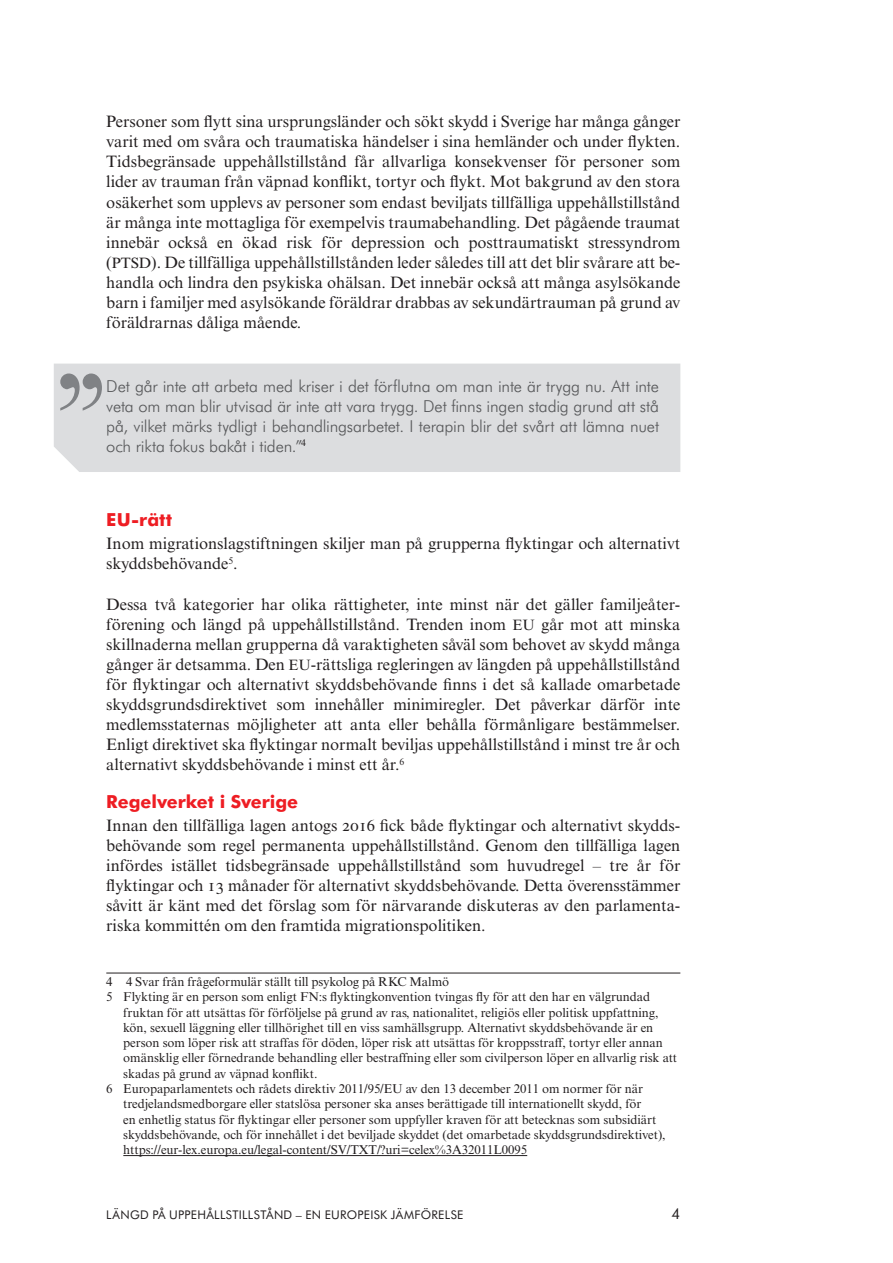
<style>
.page{position:relative;width:893px;height:1263px;background:#fff}
.page>*{position:absolute;margin:0;border:0;box-sizing:border-box;transform-origin:0 0}
.Mellis{font:700 18px "Futura BT";color:#ee1d23}
.Brödtext_utan_indrag{font:16.5px/20.1px "Times NRMT";letter-spacing:-.005em;color:#231f20;text-align:justify}
.CITAT{font:300 16.5px/19.8px "Futura BT";letter-spacing:-.01em;color:#57585a;text-align:justify}
.t1{font:15px "Futura BT";color:#231f20}
.Fotnotstext{font:12.75px/15.3px "Times NRMT";letter-spacing:-.005em;color:#231f20}
.Noter_-_linje{font:12.75px "Times NRMT";letter-spacing:-.005em;color:#231f20}
.t2{font:12px "Futura BT";letter-spacing:.025em;color:#231f20}
.s1{font-size:15px}
.s2{font-family:"Times Roman SC"}
</style>
<div class="page">
<div style="left:54px;top:364px;width:626px;height:108px;background:#dcdddf"></div>
<svg style="left:60px;top:373px;width:42px;height:38px;background:#b5b7b9"></svg>
<hr style="left:106px;top:973px;width:574px;height:1px;background:#231f20">
<hr style="left:123px;top:1155px;width:404px;height:1px;background:#231f20">
<p class="Brödtext_utan_indrag" style="left:106px;top:112px;width:576px">Personer som flytt sina ursprungsländer och sökt skydd i Sverige har många gånger varit med om svåra och traumatiska händelser i sina hemländer och under flykten.<br>Tidsbegränsade uppehållstillstånd får allvarliga konsekvenser för personer som lider av trauman från väpnad konflikt, tortyr och flykt. Mot bakgrund av den stora osäkerhet som upplevs av personer som endast beviljats tillfälliga uppehållstillstånd är många inte mottagliga för exempelvis traumabehandling. Det pågående traumat innebär också en ökad risk för depression och posttraumatiskt stressyndrom (<span class="s1">PTSD</span>). De tillfälliga uppehållstillstånden leder således till att det blir svårare att be&shy;handla och lindra den psykiska ohälsan. Det innebär också att många asylsökande barn i familjer med asylsökande föräldrar drabbas av sekundärtrauman på grund av föräldrarnas dåliga mående.</p>
<p class="CITAT" style="left:106px;top:377px;width:554px">Det går inte att arbeta med kriser i det förflutna om man inte är trygg nu. Att inte veta om man blir utvisad är inte att vara trygg. Det finns ingen stadig grund att stå på, vilket märks tydligt i behandlingsarbetet. I terapin blir det svårt att lämna nuet och rikta fokus bakåt i tiden.”<sup>4</sup></p>
<p class="Mellis" style="left:106px;top:509px;width:67px">EU-rätt</p>
<p class="Brödtext_utan_indrag" style="left:106px;top:534px;width:576px">Inom migrationslagstiftningen skiljer man på grupperna flyktingar och alternativt skyddsbehövande<sup>5</sup>.</p>
<p class="Brödtext_utan_indrag" style="left:106px;top:594px;width:576px">Dessa två kategorier har olika rättigheter, inte minst när det gäller familjeåter&shy;förening och längd på uppehållstillstånd. Trenden inom <span class="s1">EU</span> går mot att minska skillnaderna mellan grupperna då varaktigheten såväl som behovet av skydd många gånger är detsamma. Den <span class="s1">EU</span>-rättsliga regleringen av längden på uppehållstillstånd för flyktingar och alternativt skyddsbehövande finns i det så kallade omarbetade skyddsgrundsdirektivet som innehåller minimiregler. Det påverkar därför inte medlemsstaternas möjligheter att anta eller behålla förmånligare bestämmelser.<br>Enligt direktivet ska flyktingar normalt beviljas uppehållstillstånd i minst tre år och alternativt skyddsbehövande i minst ett år.<sup>6</sup></p>
<p class="Mellis" style="left:106px;top:790px;width:193px">Regelverket i Sverige</p>
<p class="Brödtext_utan_indrag" style="left:106px;top:815px;width:576px">Innan den tillfälliga lagen antogs <span class="s2">2016</span> fick både flyktingar och alternativt skydds&shy;behövande som regel permanenta uppehållstillstånd. Genom den tillfälliga lagen infördes istället tidsbegränsade uppehållstillstånd som huvudregel – tre år för flyktingar och <span class="s2">13</span> månader för alternativt skyddsbehövande. Detta överensstämmer såvitt är känt med det förslag som för närvarande diskuteras av den parlamenta&shy;riska kommittén om den framtida migrationspolitiken.</p>
<p class="Noter_-_linje" style="left:106px;top:974px;width:344px">4 4 Svar från frågeformulär ställt till psykolog på RKC Malmö</p>
<p class="Fotnotstext" style="left:123px;top:989px;width:555px;text-indent:-17px">5 Flykting är en person som enligt FN:s flyktingkonvention tvingas fly för att den har en välgrundad fruktan för att utsättas för förföljelse på grund av ras, nationalitet, religiös eller politisk uppfattning, kön, sexuell läggning eller tillhörighet till en viss samhällsgrupp. Alternativt skyddsbehövande är en person som löper risk att straffas för döden, löper risk att utsättas för kroppsstraff, tortyr eller annan omänsklig eller förnedrande behandling eller bestraffning eller som civilperson löper en allvarlig risk att skadas på grund av väpnad konflikt.</p>
<p class="Fotnotstext" style="left:123px;top:1081px;width:544px;text-indent:-17px">6 Europaparlamentets och rådets direktiv 2011/95/EU av den 13 december 2011 om normer för när tredjelandsmedborgare eller statslösa personer ska anses berättigade till internationellt skydd, för<br>en enhetlig status för flyktingar eller personer som uppfyller kraven för att betecknas som subsidiärt skyddsbehövande, och för innehållet i det beviljade skyddet (det omarbetade skyddsgrundsdirektivet), https://eur-lex.europa.eu/legal-content/SV/TXT/?uri=celex%3A32011L0095</p>
<p class="t2" style="left:106px;top:1207px;width:359px">LÄNGD PÅ UPPEHÅLLSTILLSTÅND – EN EUROPEISK JÄMFÖRELSE</p>
<p class="t1" style="left:671px;top:1205px;width:10px">4</p>
</div>
